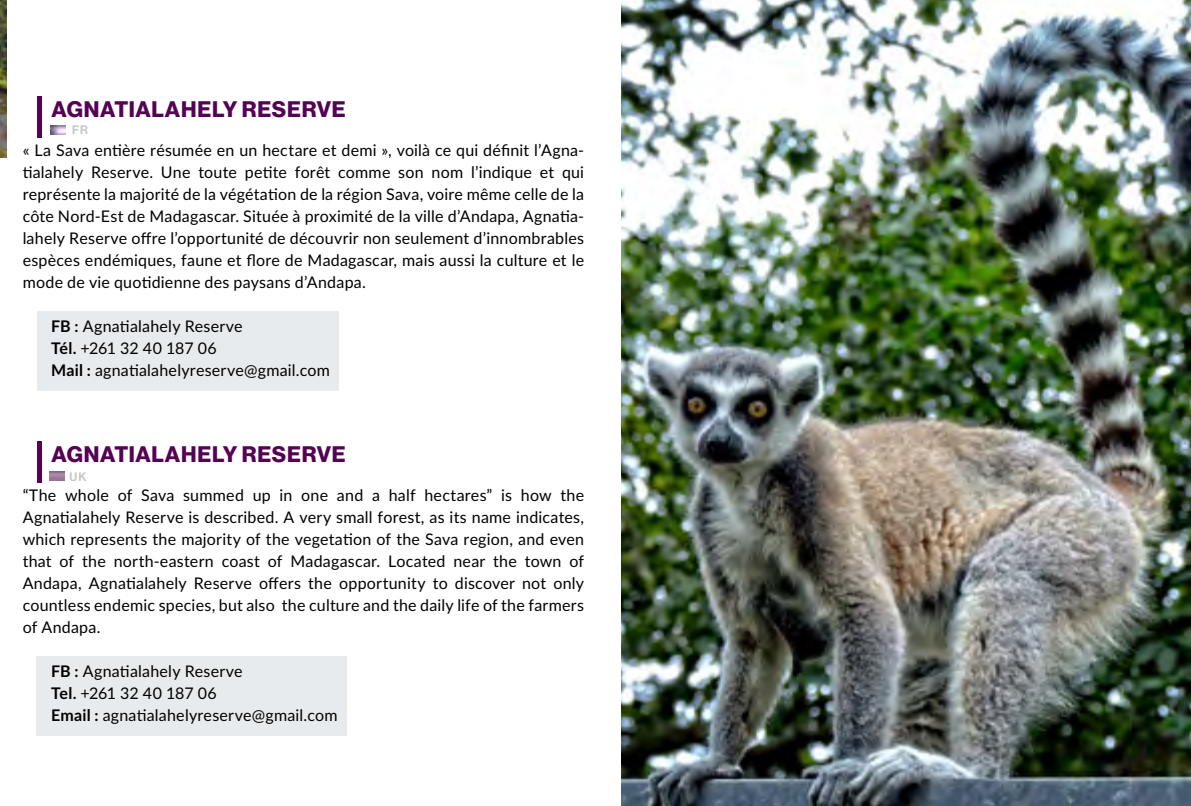
<style>
.page{position:relative;width:1191px;height:806px;background:#fff}
.page>*{position:absolute;margin:0;border:0;box-sizing:border-box;transform-origin:0 0}
.t1{font:700 22px "Neue Haas Display";letter-spacing:.03em;color:#550154}
.t2{font:16px/22px "Lato";letter-spacing:.015em;color:#000;text-align:justify}
.t3{font:12px "Neue Haas Display Mediu";color:#c6c6c6}
.s1{font-weight:700}
</style>
<div class="page">
<img style="left:0;top:0;width:6px;height:157px">
<div style="left:37px;top:311px;width:302px;height:80px;background:#e8ebed"></div>
<div style="left:37px;top:96px;width:5px;height:42px;background:#550154"></div>
<img style="left:51px;top:125px;width:14px;height:9px">
<div style="left:37px;top:655px;width:310px;height:80px;background:#e8ebed"></div>
<hr style="left:37px;top:440px;width:4px;height:42px;background:#550154">
<img style="left:50px;top:471px;width:14px;height:9px">
<img style="left:621px;top:0;width:570px;height:805px">
<h1 class="t1" style="left:51px;top:96px;width:296px">AGNATIALAHELY RESERVE</h1>
<p class="t2" style="left:23px;top:138px;width:563px">« La Sava entière résumée en un hectare et demi », voilà ce qui définit l’Agna&shy;tialahely Reserve. Une toute petite forêt comme son nom l’indique et qui représente la majorité de la végétation de la région Sava, voire même celle de la côte Nord-Est de Madagascar. Située à proximité de la ville d’Andapa, Agnatia&shy;lahely Reserve offre l’opportunité de découvrir non seulement d’innombrables espèces endémiques, faune et flore de Madagascar, mais aussi la culture et le mode de vie quotidienne des paysans d’Andapa.</p>
<p class="t2" style="left:51px;top:314px;width:280px;text-align:left"><span class="s1">FB :</span> Agnatialahely Reserve<br><span class="s1">Tél.</span> +261 32 40 187 06<br><span class="s1">Mail :</span> agnatialahelyreserve@gmail.com</p>
<p class="t3" style="left:72px;top:123px;width:17px">FR</p>
<h1 class="t1" style="left:51px;top:441px;width:296px">AGNATIALAHELY RESERVE</h1>
<p class="t2" style="left:23px;top:483px;width:563px">“The whole of Sava summed up in one and a half hectares” is how the Agnatialahely Reserve is described. A very small forest, as its name indicates, which represents the majority of the vegetation of the Sava region, and even that of the north-eastern coast of Madagascar. Located near the town of Andapa, Agnatialahely Reserve offers the opportunity to discover not only countless endemic species, but also the culture and the daily life of the farmers of Andapa.</p>
<p class="t2" style="left:51px;top:659px;width:288px;text-align:left"><span class="s1">FB :</span> Agnatialahely Reserve<br><span class="s1">Tel.</span> +261 32 40 187 06<br><span class="s1">Email :</span> agnatialahelyreserve@gmail.com</p>
<p class="t3" style="left:70px;top:469px;width:18px">UK</p>
</div>
